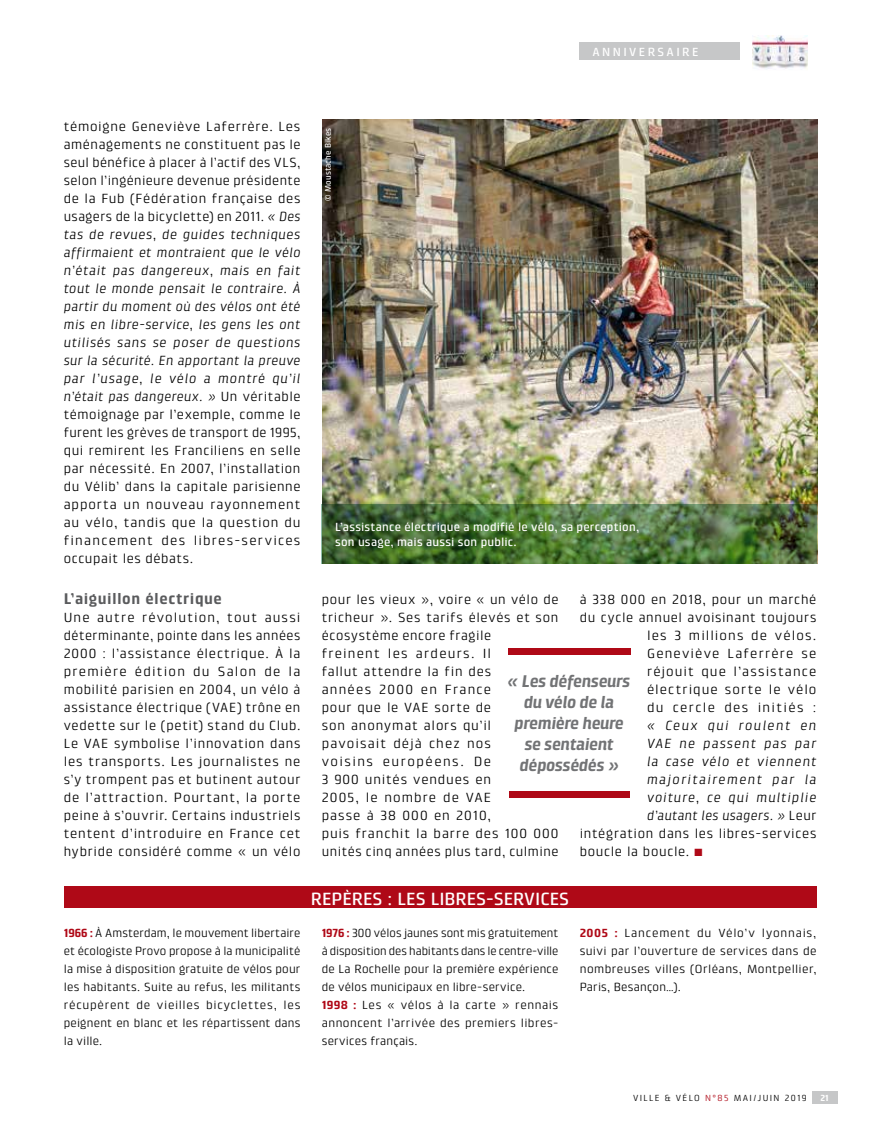
<style>
.page{position:relative;width:893px;height:1127px;background:#fff}
.page>*{position:absolute;margin:0;border:0;box-sizing:border-box;transform-origin:0 0}
.t1{font:500 18px "Klint LT Pro";color:#fff}
.t2{font:italic 700 17.25px/21px "Klint LT Pro";letter-spacing:-.025em;color:#727375;text-align:center}
.t3{font:700 15.75px "Klint LT Pro";letter-spacing:.03em;color:#5a5b5d}
.t4{font:13.5px/18px "Klint LT Pro";letter-spacing:.06em;color:#000;text-align:justify}
.t5{font:italic 13.5px "Klint LT Pro";letter-spacing:.07em;color:#000}
.t6{font:italic 13.5px "Klint LT Pro";letter-spacing:.035em;color:#000}
.t7{font:italic 13.5px "Klint LT Pro";letter-spacing:.095em;color:#000}
.t8{font:italic 13.5px "Klint LT Pro";letter-spacing:.105em;color:#000}
.t9{font:12px/18px "Klint LT Pro";letter-spacing:.015em;color:#000;text-align:justify}
.t10{font:500 12px/15px "Klint LT Pro";letter-spacing:.015em;color:#fff}
.t11{font:9px "Klint LT Pro";letter-spacing:.15em;color:#000}
.t12{font:700 9px "Klint LT Pro";color:#fff}
.t13{font:500 8.25px "Klint LT Pro";letter-spacing:.01em;color:#fff}
.s1{font-style:italic}
.s2{font-style:normal}
.s3{color:#af0917}
.s4{font-weight:700;color:#af0917}
</style>
<div class="page">
<img style="left:753px;top:36px;width:55px;height:33px">
<div style="left:812px;top:1091px;width:25px;height:13px;background:#c6c7c8"></div>
<div style="left:580px;top:43px;width:160px;height:17px;background:#c6c7c8"></div>
<div style="left:64px;top:887px;width:752px;height:21px;background:#af0917"></div>
<div style="left:508px;top:648px;width:122px;height:7px;background:#af0917"></div>
<div style="left:509px;top:791px;width:120px;height:6px;background:#af0917"></div>
<img style="left:322px;top:119px;width:495px;height:385px">
<img style="left:322px;top:504px;width:495px;height:59px">
<p class="t10" style="left:592px;top:44px;width:19px">ANNI</p>
<p class="t10" style="left:629px;top:44px;width:69px">VE RSAI RE</p>
<p class="t4" style="left:64px;top:117px;width:238px">témoigne Geneviève Laferrère. Les aménagements ne constituent pas le seul bénéfice à placer à l’actif des VLS, selon l’ingénieure devenue présidente de la Fub (Fédération française des usagers de la bicyclette) en 2011. <span class="s1">« Des tas de revues, de guides techniques affirmaient et montraient que le vélo n’était pas dangereux, mais en fait tout le monde pensait le contraire. À partir du moment où des vélos ont été mis en libre-service, les gens les ont utilisés sans se poser de questions sur la sécurité. En apportant la preuve par l’usage, le vélo a montré qu’il n’était pas dangereux. »</span> Un véritable témoignage par l’exemple, comme le furent les grèves de transport de 1995, qui remirent les Franciliens en selle par nécessité. En 2007, l’installation du Vélib’ dans la capitale parisienne apporta un nouveau rayonnement au vélo, tandis que la question du financement des libres-services occupait les débats.</p>
<p class="t3" style="left:64px;top:589px;width:160px">L’aiguillon électrique</p>
<p class="t4" style="left:64px;top:608px;width:238px">Une autre révolution, tout aussi déterminante, pointe dans les années 2000 : l’assistance électrique. À la première édition du Salon de la mobilité parisien en 2004, un vélo à assistance électrique (VAE) trône en vedette sur le (petit) stand du Club.<br>Le VAE symbolise l’innovation dans les transports. Les journalistes ne s’y trompent pas et butinent autour de l’attraction. Pourtant, la porte peine à s’ouvrir. Certains industriels tentent d’introduire en France cet hybride considéré comme « un vélo</p>
<p class="t13" style="left:323px;top:201px;width:75px;rotate:-90deg">© Moustache Bikes</p>
<p class="t10" style="left:335px;top:519px;width:305px">L’assistance électrique a modifié le vélo, sa perception, son usage, mais aussi son public.</p>
<p class="t4" style="left:322px;top:590px;width:238px;text-align:left">pour les vieux », voire « un vélo de tricheur ». Ses tarifs élevés et son écosystème encore fragile<br>freinent les ardeurs. I l<br>fallut attendre la fin des<br>années 2000 en France<br>pour que le VAE sorte de<br>son anonymat alors qu’il pavoisait déjà chez nos<br>voisins européens. De<br>3 900 unités vendues en<br>2005, le nombre de VAE<br>passe à 38 000 en 2010,<br>puis franchit la barre des 100 000 unités cinq années plus tard, culmine</p>
<p class="t4" style="left:580px;top:590px;width:238px;text-align:right">à 338 000 en 2018, pour un marché du cycle annuel avoisinant toujours les 3 millions de vélos.<br>Geneviève Laferrère se<br>réjouit que l’assistance électrique sorte le vélo<br>du cercle des initiés :</p>
<p class="t2" style="left:508px;top:671px;width:124px">« Les défenseurs du vélo de la première heure se sentaient dépossédés »</p>
<p class="t8" style="left:647px;top:717px;width:171px">« Ceux qui roulent en</p>
<p class="t5" style="left:647px;top:735px;width:171px">VAE ne passent pas par</p>
<p class="t5" style="left:647px;top:753px;width:171px">la case vélo et viennent</p>
<p class="t7" style="left:647px;top:771px;width:171px">majoritairement par la</p>
<p class="t5" style="left:647px;top:789px;width:171px">voiture, ce qui multiplie</p>
<p class="t6" style="left:647px;top:807px;width:171px">d’autant les usagers. » <span class="s2">Leur</span></p>
<p class="t4" style="left:580px;top:824px;width:238px">intégration dans les libres-services</p>
<p class="t4" style="left:580px;top:842px;width:124px">boucle la boucle. <span class="s3">■</span></p>
<h1 class="t1" style="left:311px;top:889px;width:260px">Repères : LES LI BRES-SERVICES</h1>
<p class="t9" style="left:64px;top:923px;width:238px"><span class="s4">1966 :</span> À Amsterdam, le mouvement libertaire et écologiste Provo propose à la municipalité la mise à disposition gratuite de vélos pour les habitants. Suite au refus, les militants récupèrent de vieilles bicyclettes, les peignent en blanc et les répartissent dans la ville.</p>
<p class="t9" style="left:322px;top:923px;width:238px;text-align:left"><span class="s4">1976 :</span> 300 vélos jaunes sont mis gratuitement à disposition des habitants dans le centre-ville de La Rochelle pour la première expérience de vélos municipaux en libre-service.<br><span class="s4">1998 :</span> Les « vélos à la carte » rennais annoncent l’arrivée des premiers libres&shy;services français.</p>
<p class="t9" style="left:580px;top:923px;width:238px"><span class="s4">2005 :</span> Lancement du Vélo’v lyonnais, suivi par l’ouverture de services dans de nombreuses villes (Orléans, Montpellier, Paris, Besançon…).</p>
<p class="t11" style="left:633px;top:1093px;width:175px">ville &amp; vélo <span class="s3">N°85</span> mai/ju in 2019</p>
<p class="t12" style="left:820px;top:1093px;width:10px">21</p>
</div>
